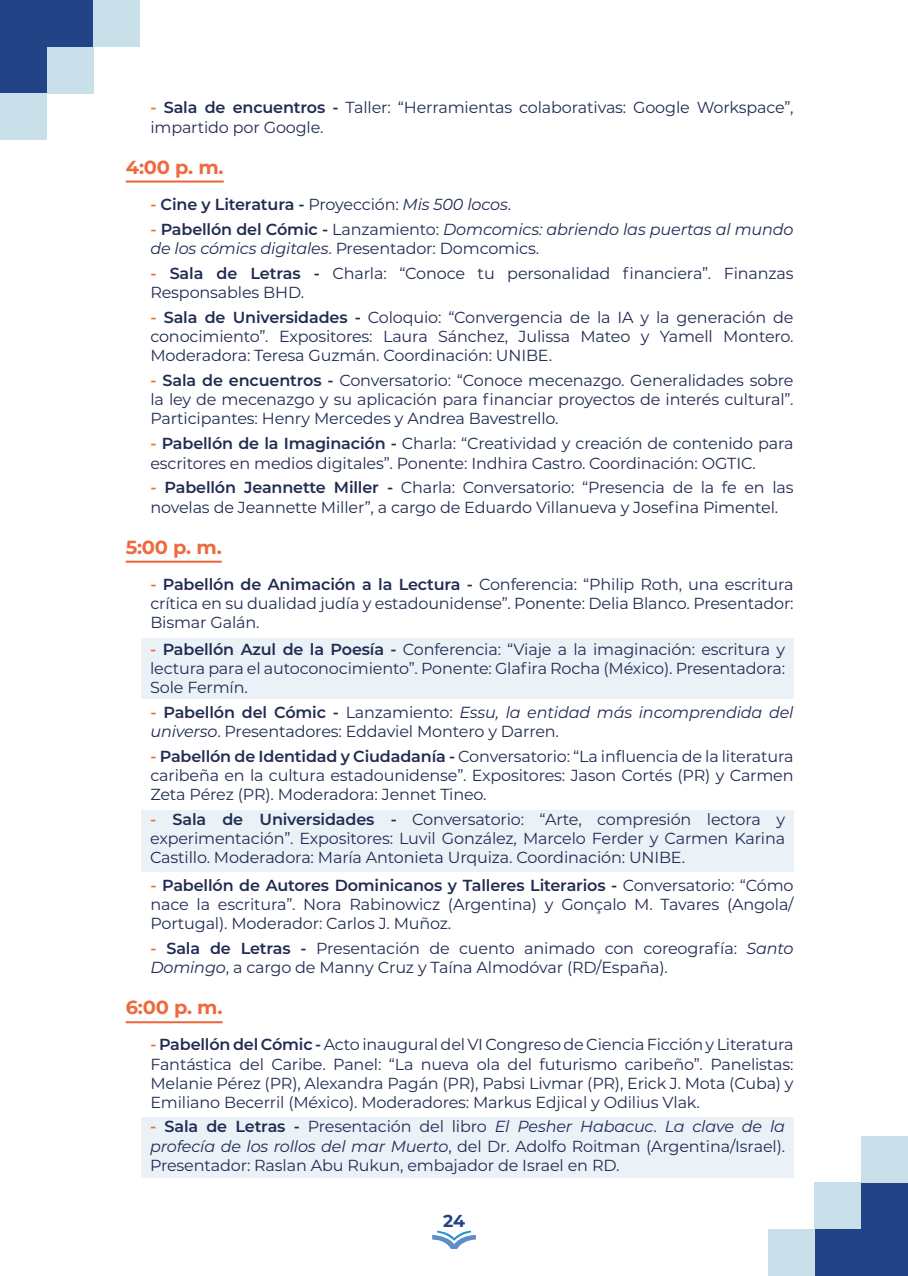
<style>
.page{position:relative;width:908px;height:1276px;background:#fff}
.page>*{position:absolute;margin:0;border:0;box-sizing:border-box;transform-origin:0 0}
.t1{font:700 19px "Montserrat";color:#ed6a3d}
.t2{font:700 17.2px "Montserrat";color:#224386}
.t3{font:16px/19.2px "Montserrat";letter-spacing:-.01em;color:#212c53;text-align:justify}
.t4{font:italic 16px/19.2px "Montserrat";letter-spacing:-.01em;color:#212c53}
.t5{font:600 16px "Montserrat";letter-spacing:-.01em;color:#212c53}
.s1{font-weight:600;color:#ed6a3d}
.s2{font-weight:600}
.s3{color:#ed6a3d}
.s4{font-weight:400}
.s5{font-weight:400;font-style:italic}
.s6{font-weight:600;font-style:normal;color:#ed6a3d}
.s7{font-weight:600;font-style:normal}
.s8{font-style:normal}
.s9{font-style:italic}
</style>
<div class="page">
<div style="left:47px;top:0;width:46px;height:47px;background:#224386"></div>
<div style="left:814px;top:1229px;width:46px;height:47px;background:#224386"></div>
<div style="left:93px;top:0;width:47px;height:47px;background:#c9dfea"></div>
<div style="left:767px;top:1229px;width:47px;height:47px;background:#c9dfea"></div>
<div style="left:0;top:47px;width:47px;height:46px;background:#224386"></div>
<div style="left:860px;top:1182px;width:47px;height:47px;background:#224386"></div>
<div style="left:47px;top:47px;width:46px;height:46px;background:#c9dfea"></div>
<div style="left:814px;top:1182px;width:46px;height:47px;background:#c9dfea"></div>
<div style="left:0;top:93px;width:47px;height:47px;background:#c9dfea"></div>
<div style="left:860px;top:1136px;width:47px;height:46px;background:#c9dfea"></div>
<div style="left:0;top:0;width:47px;height:47px;background:#224386"></div>
<div style="left:860px;top:1229px;width:47px;height:47px;background:#224386"></div>
<svg style="left:432px;top:1230px;width:43px;height:19px"></svg>
<hr style="left:126px;top:180px;width:98px;height:2px;background:#ec6337">
<hr style="left:126px;top:561px;width:96px;height:2px;background:#ec6337">
<hr style="left:126px;top:1021px;width:96px;height:2px;background:#ec6337">
<div style="left:141px;top:637px;width:652px;height:61px;background:#eaf2f7"></div>
<div style="left:141px;top:809px;width:652px;height:62px;background:#eaf2f7"></div>
<div style="left:141px;top:1117px;width:652px;height:60px;background:#eaf2f7"></div>
<p class="t3" style="left:150px;top:97px;width:644px"><span class="s1">-</span> <span class="s2">Sala de encuentros -</span> Taller: “Herramientas colaborativas: Google Workspace”, impartido por Google.</p>
<p class="t1" style="left:126px;top:153px;width:99px">4:00 p. m.</p>
<p class="t5" style="left:150px;top:193px;width:362px"><span class="s3">-</span> Cine y Literatura - <span class="s4">Proyección:</span> <span class="s5">Mis 500 locos</span><span class="s4">.</span></p>
<p class="t4" style="left:150px;top:219px;width:644px"><span class="s6">-</span> <span class="s7">Pabellón del Cómic -</span> <span class="s8">Lanzamiento:</span> Domcomics: abriendo las puertas al mundo de los cómics digitales<span class="s8">. Presentador: Domcomics.</span></p>
<p class="t3" style="left:150px;top:263px;width:644px"><span class="s1">-</span> <span class="s2">Sala de Letras -</span> Charla: “Conoce tu personalidad financiera”. Finanzas<br>Responsables BHD.</p>
<p class="t3" style="left:150px;top:307px;width:644px"><span class="s1">-</span> <span class="s2">Sala de Universidades -</span> Coloquio: “Convergencia de la IA y la generación de conocimiento”. Expositores: Laura Sánchez, Julissa Mateo y Yamell Montero.<br>Moderadora: Teresa Guzmán. Coordinación: UNIBE.</p>
<p class="t3" style="left:150px;top:370px;width:644px"><span class="s1">-</span> <span class="s2">Sala de encuentros -</span> Conversatorio: “Conoce mecenazgo. Generalidades sobre la ley de mecenazgo y su aplicación para financiar proyectos de interés cultural”.<br>Participantes: Henry Mercedes y Andrea Bavestrello.</p>
<p class="t3" style="left:150px;top:433px;width:644px"><span class="s1">-</span> <span class="s2">Pabellón de la Imaginación -</span> Charla: “Creatividad y creación de contenido para escritores en medios digitales”. Ponente: Indhira Castro. Coordinación: OGTIC.</p>
<p class="t3" style="left:150px;top:477px;width:644px"><span class="s1">-</span> <span class="s2">Pabellón Jeannette Miller -</span> Charla: Conversatorio: “Presencia de la fe en las novelas de Jeannette Miller”, a cargo de Eduardo Villanueva y Josefina Pimentel.</p>
<p class="t1" style="left:126px;top:533px;width:97px">5:00 p. m.</p>
<p class="t3" style="left:150px;top:574px;width:644px"><span class="s1">-</span> <span class="s2">Pabellón de Animación a la Lectura -</span> Conferencia: “Philip Roth, una escritura crítica en su dualidad judía y estadounidense”. Ponente: Delia Blanco. Presentador:<br>Bismar Galán.</p>
<p class="t3" style="left:150px;top:639px;width:636px"><span class="s1">-</span> <span class="s2">Pabellón Azul de la Poesía -</span> Conferencia: “Viaje a la imaginación: escritura y lectura para el autoconocimiento”. Ponente: Glafira Rocha (México). Presentadora:<br>Sole Fermín.</p>
<p class="t3" style="left:150px;top:702px;width:644px"><span class="s1">-</span> <span class="s2">Pabellón del Cómic -</span> Lanzamiento: <span class="s9">Essu, la entidad más incomprendida del universo</span>. Presentadores: Eddaviel Montero y Darren.</p>
<p class="t3" style="left:150px;top:746px;width:644px"><span class="s1">-</span> <span class="s2">Pabellón de Identidad y Ciudadanía -</span> Conversatorio: “La influencia de la literatura caribeña en la cultura estadounidense”. Expositores: Jason Cortés (PR) y Carmen Zeta Pérez (PR). Moderadora: Jennet Tineo.</p>
<p class="t3" style="left:150px;top:809px;width:636px"><span class="s1">-</span> <span class="s2">Sala de Universidades -</span> Conversatorio: “Arte, compresión lectora y experimentación”. Expositores: Luvil González, Marcelo Ferder y Carmen Karina Castillo. Moderadora: María Antonieta Urquiza. Coordinación: UNIBE.</p>
<p class="t3" style="left:150px;top:875px;width:644px"><span class="s1">-</span> <span class="s2">Pabellón de Autores Dominicanos y Talleres Literarios -</span> Conversatorio: “Cómo nace la escritura”. Nora Rabinowicz (Argentina) y Gonçalo M. Tavares (Angola/ Portugal). Moderador: Carlos J. Muñoz.</p>
<p class="t3" style="left:150px;top:938px;width:644px"><span class="s1">-</span> <span class="s2">Sala de Letras -</span> Presentación de cuento animado con coreografía: <span class="s9">Santo<br>Domingo</span>, a cargo de Manny Cruz y Taína Almodóvar (RD/España).</p>
<p class="t1" style="left:126px;top:993px;width:98px">6:00 p. m.</p>
<p class="t3" style="left:150px;top:1034px;width:644px"><span class="s1">-</span> <span class="s2">Pabellón del Cómic -</span> Acto inaugural del VI Congreso de Ciencia Ficción y Literatura Fantástica del Caribe. Panel: “La nueva ola del futurismo caribeño”. Panelistas:<br>Melanie Pérez (PR), Alexandra Pagán (PR), Pabsi Livmar (PR), Erick J. Mota (Cuba) y Emiliano Becerril (México). Moderadores: Markus Edjical y Odilius Vlak.</p>
<p class="t3" style="left:150px;top:1116px;width:636px"><span class="s1">-</span> <span class="s2">Sala de Letras -</span> Presentación del libro <span class="s9">El Pesher Habacuc</span>. <span class="s9">La clave de la profecía de los rollos del mar Muerto</span>, del Dr. Adolfo Roitman (Argentina/Israel).<br>Presentador: Raslan Abu Rukun, embajador de Israel en RD.</p>
<p class="t2" style="left:443px;top:1208px;width:23px">24</p>
</div>
